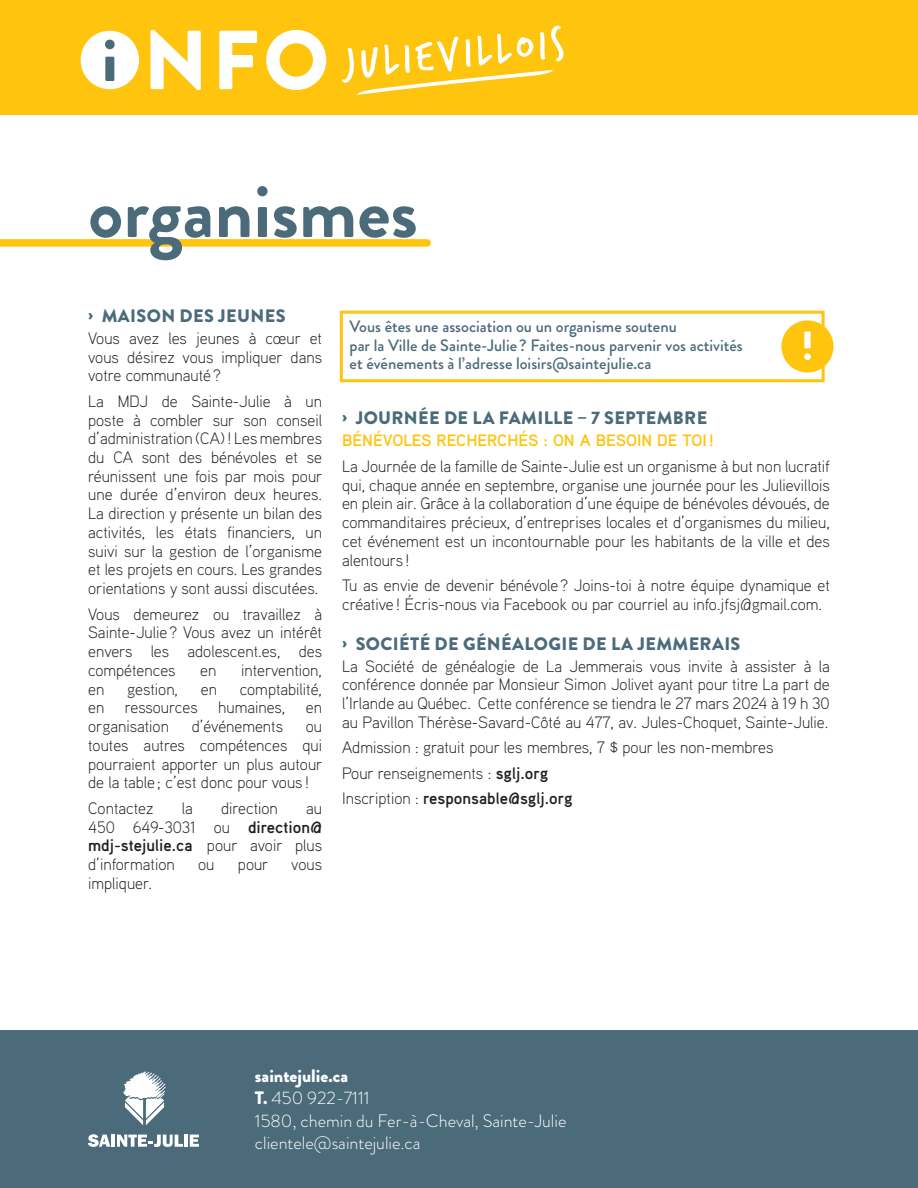
<style>
.page{position:relative;width:918px;height:1188px;background:#fff}
.page>*{position:absolute;margin:0;border:0;box-sizing:border-box;transform-origin:0 0}
.t1{font:900 83.55px "Brandon Grotesque";color:#fff}
.t2{font:700 75px "Brandon Grotesque";color:#4b6b7b}
.t3{font:47.1px "Trash Hand";color:#fff}
.t4{font:300 18px/22.5px "Brandon Grotesque";color:#fff}
.t5{font:900 18px "Brandon Grotesque";letter-spacing:.02em;color:#4b6b7b}
.t6{font:300 16.5px/18.8px "Aaux Pro";color:#231f20;text-align:justify}
.t7{font:500 16.5px/18.8px "Brandon Grotesque";color:#4b6b7b}
.t8{font:700 16.5px "Aaux Pro";color:#fec40e}
.s1{font-size:60.9px;color:#4b6b7b}
.s2{font-weight:700}
.s3{font-weight:900}
</style>
<div class="page">
<div style="left:0;top:0;width:918px;height:114px;background:#fec40e"></div>
<div style="left:81px;top:31px;width:58px;height:58px;background:#fff;border-radius:50%"></div>
<svg style="left:357px;top:70px;width:196px;height:25px"></svg>
<div style="left:0;top:239px;width:427px;height:8px;background:#fec40e"></div>
<div style="left:0;top:1030px;width:918px;height:158px;background:#4b6b7b"></div>
<svg style="left:123px;top:1071px;width:43px;height:54px"></svg>
<hr style="left:111px;top:1135px;width:4px;height:12px;background:#fff">
<svg style="left:88px;top:1134px;width:22px;height:13px"></svg>
<hr style="left:184px;top:1135px;width:4px;height:12px;background:#fff">
<svg style="left:190px;top:1135px;width:9px;height:12px"></svg>
<svg style="left:117px;top:1135px;width:66px;height:12px"></svg>
<div style="left:340px;top:311px;width:485px;height:71px;border:3px solid #fec40e"></div>
<div style="left:781px;top:320px;width:53px;height:53px;background:#fec40e;border-radius:50%"></div>
<svg style="left:804px;top:332px;width:7px;height:28px"></svg>
<h1 class="t1" style="left:102px;top:1px;width:229px"><span class="s1">i</span> NFO</h1>
<h3 class="t3" style="left:343px;top:42px;width:221px;rotate:-6deg">juliEvillois</h3>
<h2 class="t2" style="left:88px;top:159px;width:331px">organismes</h2>
<p class="t5" style="left:88px;top:303px;width:199px">› MAISON DES JEUNES</p>
<p class="t6" style="left:88px;top:328px;width:235px">Vous avez les jeunes à cœur et vous désirez vous impliquer dans votre communauté ?</p>
<p class="t6" style="left:88px;top:391px;width:236px">La MDJ de Sainte-Julie à un poste à combler sur son conseil d’administration (CA)! Les membres du CA sont des bénévoles et se réunissent une fois par mois pour une durée d’environ deux heures.<br>La direction y présente un bilan des activités, les états financiers, un suivi sur la gestion de l’organisme et les projets en cours. Les grandes orientations y sont aussi discutées.</p>
<p class="t6" style="left:88px;top:604px;width:235px">Vous demeurez ou travaillez à Sainte-Julie ? Vous avez un intérêt envers les adolescent.es, des compétences</p>
<p class="t6" style="left:200px;top:660px;width:18px">en</p>
<p class="t6" style="left:241px;top:660px;width:83px">intervention,</p>
<p class="t6" style="left:88px;top:679px;width:18px">en</p>
<p class="t6" style="left:127px;top:679px;width:52px">gestion,</p>
<p class="t6" style="left:201px;top:679px;width:18px">en</p>
<p class="t6" style="left:88px;top:679px;width:235px;text-indent:152px">comptabilité, en ressources humaines, en organisation</p>
<p class="t6" style="left:192px;top:717px;width:93px">d’événements</p>
<p class="t6" style="left:88px;top:717px;width:236px;text-indent:218px">ou toutes autres compétences qui pourraient apporter un plus autour de la table ; c’est donc pour vous !</p>
<p class="t6" style="left:88px;top:798px;width:67px">Contactez</p>
<p class="t6" style="left:182px;top:798px;width:13px">la</p>
<p class="t6" style="left:221px;top:798px;width:58px">direction</p>
<p class="t6" style="left:88px;top:798px;width:235px;text-indent:218px">au 450 649-3031 ou <span class="s2">direction@ mdj-stejulie.ca</span> pour avoir plus d’information</p>
<p class="t6" style="left:198px;top:855px;width:18px">ou</p>
<p class="t6" style="left:238px;top:855px;width:32px">pour</p>
<p class="t6" style="left:291px;top:855px;width:32px">vous</p>
<p class="t6" style="left:88px;top:873px;width:66px">impliquer.</p>
<p class="t7" style="left:350px;top:317px;width:395px">Vous êtes une association ou un organisme soutenu<br>par la Ville de Sainte-Julie ? Faites-nous parvenir vos activités et événements à l’adresse loisirs@saintejulie.ca</p>
<p class="t5" style="left:342px;top:405px;width:367px">› JOURNÉE DE LA FAMILLE – 7 SEPTEMBRE</p>
<p class="t8" style="left:342px;top:430px;width:373px">BÉNÉVOLES RECHERCHÉS : ON A BESOIN DE TOI!</p>
<p class="t6" style="left:342px;top:456px;width:489px">La Journée de la famille de Sainte-Julie est un organisme à but non lucratif qui, chaque année en septembre, organise une journée pour les Julievillois en plein air. Grâce à la collaboration d’une équipe de bénévoles dévoués, de commanditaires précieux, d’entreprises locales et d’organismes du milieu, cet événement est un incontournable pour les habitants de la ville et des alentours !</p>
<p class="t6" style="left:342px;top:576px;width:489px">Tu as envie de devenir bénévole ? Joins-toi à notre équipe dynamique et créative ! Écris-nous via Facebook ou par courriel au info.jfsj@gmail.com.</p>
<p class="t5" style="left:342px;top:631px;width:400px">› SOCIÉTÉ DE GÉNÉALOGIE DE LA JEMMERAIS</p>
<p class="t6" style="left:342px;top:656px;width:489px">La Société de généalogie de La Jemmerais vous invite à assister à la conférence donnée par Monsieur Simon Jolivet ayant pour titre La part de l’Irlande au Québec. Cette conférence se tiendra le 27 mars 2024 à 19 h 30 au Pavillon Thérèse-Savard-Côté au 477, av. Jules-Choquet, Sainte-Julie.</p>
<p class="t6" style="left:342px;top:734px;width:433px;line-height:25.5px;text-align:left">Admission : gratuit pour les membres, 7 $ pour les non-membres<br>Pour renseignements : <span class="s2">sglj.org<br></span>Inscription : <span class="s2">responsable@sglj.org</span></p>
<p class="t4" style="left:255px;top:1064px;width:313px"><span class="s3">saintejulie.ca<br>T.</span> 450 922-7111<br>1580, chemin du Fer-à-Cheval, Sainte-Julie clientele@saintejulie.ca</p>
</div>
